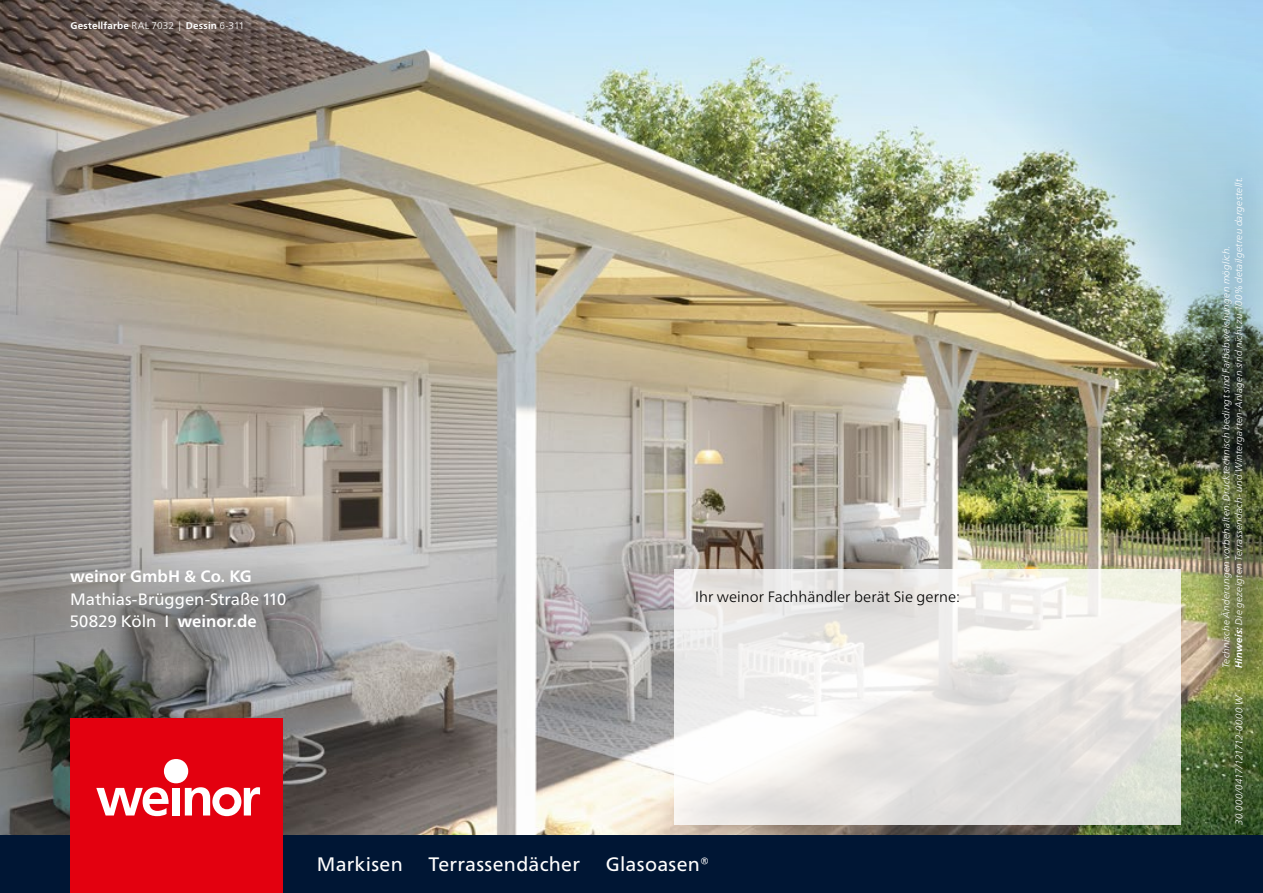
<style>
.page{position:relative;width:1263px;height:893px;background:#fff}
.page>*{position:absolute;margin:0;border:0;box-sizing:border-box;transform-origin:0 0}
.t1{font:19.5px "Frutiger Neue LTW1 G";letter-spacing:.015em;color:#fff}
.t2{font:16.5px/22.5px "Frutiger Neue LTW1 G";color:#fff}
.t3{font:700 16.5px "Frutiger Neue LTW1 G";color:#fff}
.t4{font:300 15px "Frutiger Neue LTW1 G";color:#000}
.t5{font:italic 300 9.75px/12.8px "Frutiger Neue LTW1 G";letter-spacing:.02em;color:#fff}
.t6{font:700 9.75px "Frutiger Neue LTW1 G";letter-spacing:.025em;color:#fff}
.s1{font-weight:300}
.s2{font-weight:700}
</style>
<div class="page">
<img style="left:0;top:0;width:1212px;height:836px">
<svg style="left:0;top:557px;width:13px;height:110px"></svg>
<svg style="left:674px;top:570px;width:506px;height:255px"></svg>
<div style="left:13px;top:511px;width:325px;height:177px;background:#fff;opacity:.75"></div>
<div style="left:1212px;top:676px;width:51px;height:168px;background:#000;opacity:.9"></div>
<img style="left:817px;top:0;width:446px;height:454px">
<div style="left:1204px;top:161px;width:58px;height:525px;background:#3e5f90;opacity:.74"></div>
<div style="left:0;top:836px;width:1263px;height:57px;background:#001634"></div>
<div style="left:70px;top:719px;width:213px;height:174px;background:#e3000f"></div>
<svg style="left:96px;top:787px;width:73px;height:29px"></svg>
<div style="left:172px;top:788px;width:8px;height:27px;background:#fff"></div>
<div style="left:164px;top:759px;width:24px;height:24px;background:#fff;border-radius:50%"></div>
<svg style="left:185px;top:787px;width:75px;height:29px"></svg>
<p class="t6" style="left:70px;top:19px;width:176px">Gestellfarbe <span class="s1">RAL 7032 |</span> Dessin <span class="s1">6-311</span></p>
<h2 class="t3" style="left:70px;top:567px;width:183px">weinor GmbH &amp; Co. KG</h2>
<h2 class="t2" style="left:70px;top:588px;width:218px">Mathias-Brüggen-Straße 110<br>50829 Köln I <span class="s2">weinor.de</span></h2>
<h3 class="t4" style="left:695px;top:587px;width:266px">I hr weinor Fachhändler berät Sie gerne:</h3>
<h1 class="t1" style="left:317px;top:852px;width:88px">Markisen</h1>
<h1 class="t1" style="left:429px;top:852px;width:153px">Terrassendächer</h1>
<h1 class="t1" style="left:606px;top:852px;width:105px">Glasoasen®</h1>
<p class="t5" style="left:1219px;top:668px;width:493px;rotate:-90deg">Technische Änderungen vorbehalten. Drucktechnisch bedingt sind Farbabweichungen möglich.<br><span class="s2">Hinweis:</span> Die gezeigten Terrassendach- und Wintergarten-Anlagen sind nicht zu 100% detailgetreu dargestellt.</p>
<p class="t5" style="left:1232px;top:825px;width:131px;rotate:-90deg">30.000/0417/121712-0000 W</p>
</div>
